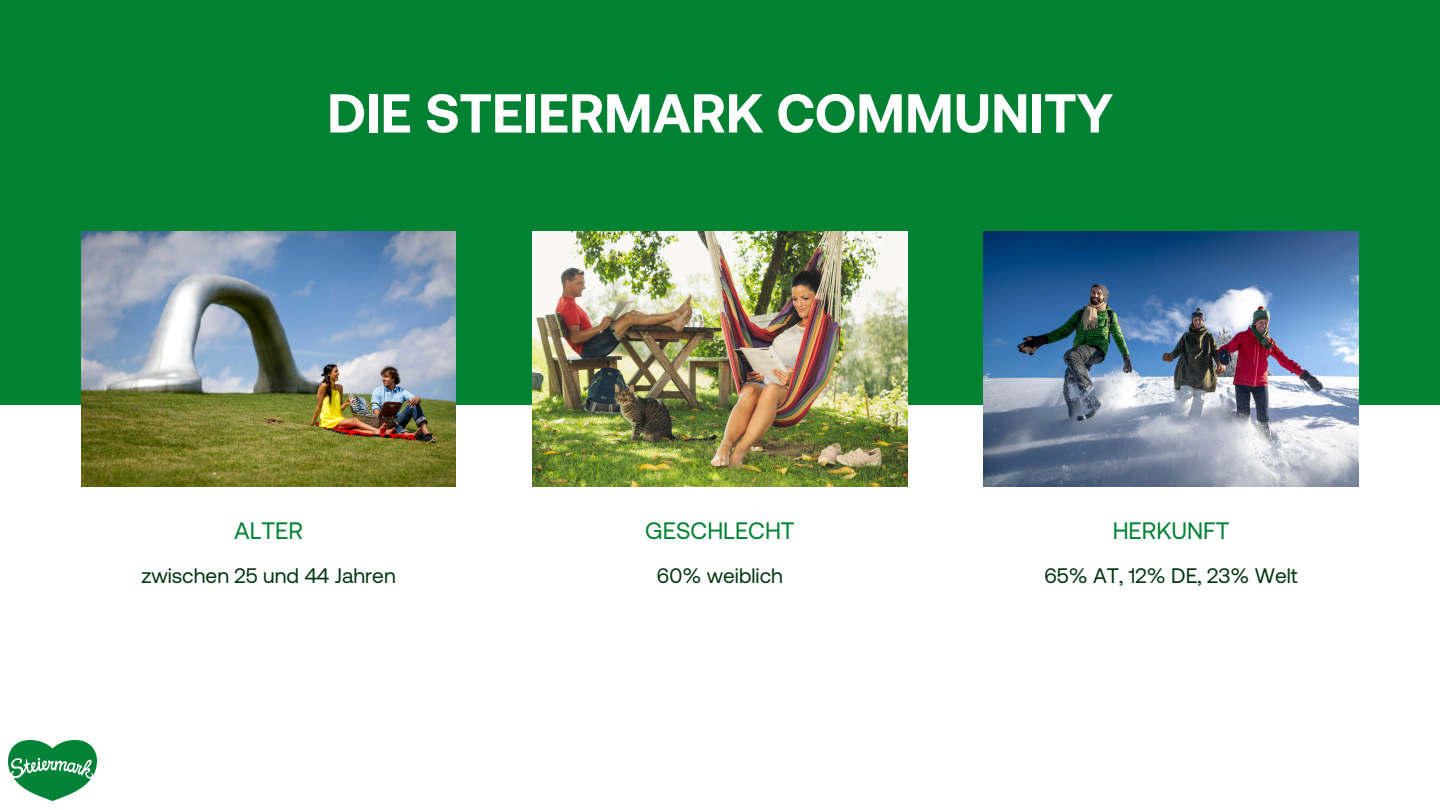
<style>
.page{position:relative;width:1440px;height:810px;background:#fff}
.page>*{position:absolute;margin:0;border:0;box-sizing:border-box;transform-origin:0 0}
.t1{font:700 54.7px "Aeonik";color:#fff}
.t2{font:23.7px "Aeonik";color:#008232}
.t3{font:21px "Aeonik";color:#003610}
</style>
<div class="page">
<div style="left:0;top:0;width:1440px;height:405px;background:#008232"></div>
<img style="left:81px;top:231px;width:375px;height:255px">
<img style="left:533px;top:231px;width:375px;height:255px">
<img style="left:984px;top:231px;width:375px;height:255px">
<img style="left:9px;top:741px;width:88px;height:60px">
<p class="t1" style="left:327px;top:82px;width:787px">DIE STEIERMARK COMMUNITY</p>
<p class="t2" style="left:234px;top:517px;width:70px">ALTER</p>
<p class="t2" style="left:645px;top:517px;width:151px">GESCHLECHT</p>
<p class="t2" style="left:1113px;top:517px;width:118px">HERKUNFT</p>
<p class="t3" style="left:141px;top:563px;width:256px">zwischen 25 und 44 Jahren</p>
<p class="t3" style="left:657px;top:563px;width:127px">60% weiblich</p>
<p class="t3" style="left:1044px;top:563px;width:255px">65% AT, 12% DE, 23% Welt</p>
</div>
